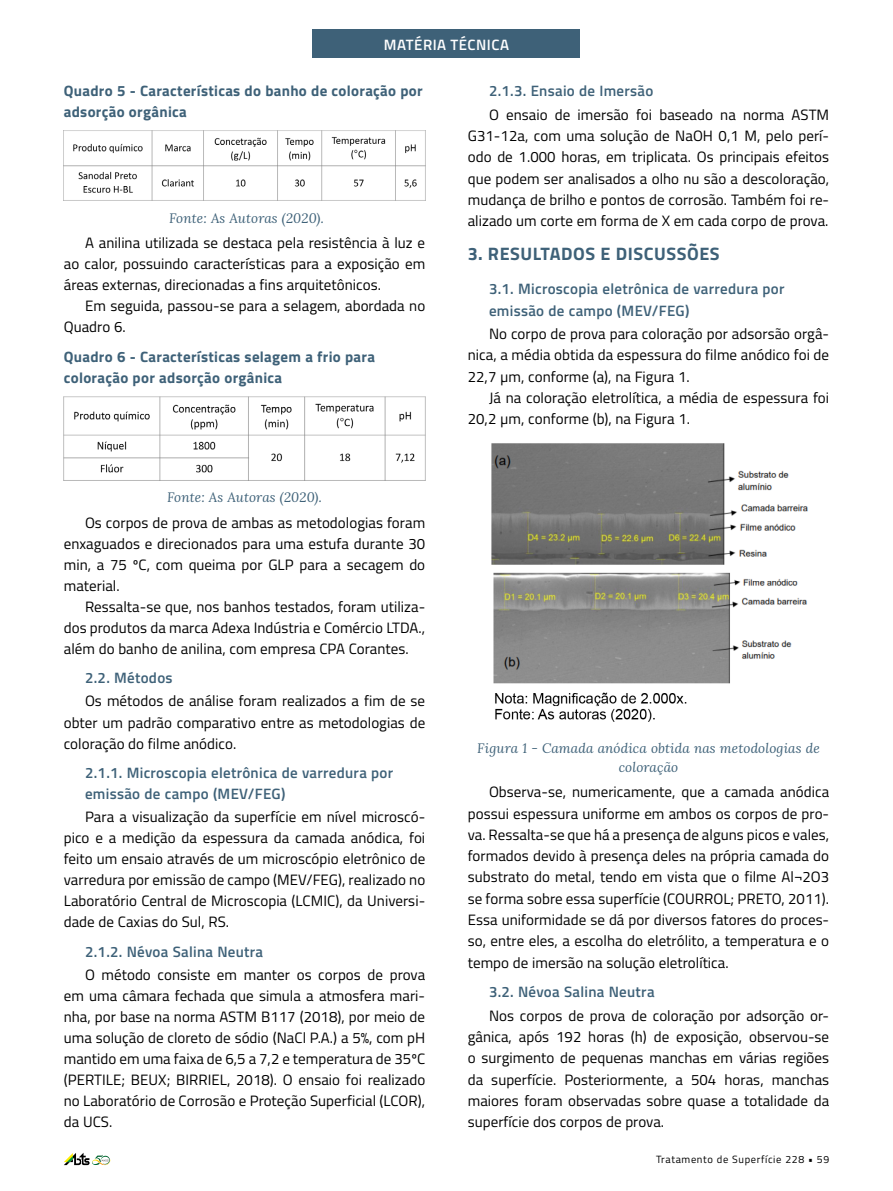
<style>
.page{position:relative;width:893px;height:1191px;background:#fff}
.page>*{position:absolute;margin:0;border:0;box-sizing:border-box;transform-origin:0 0}
.t1{font:700 18px "Titillium";letter-spacing:.03em;color:#3e6178}
.t2{font:15px/21px "Titillium";letter-spacing:.005em;color:#000;text-align:justify}
.t3{font:600 15px/21px "Titillium";letter-spacing:.02em;color:#3e6178}
.t4{font:700 15px/21px "Titillium";letter-spacing:.02em;color:#3e6178}
.t5{font:600 15px "Titillium";letter-spacing:.03em;color:#fff}
.t6{font:italic 13.5px/18.3px "Lora";letter-spacing:.01em;color:#3e6178;text-align:center}
.t7{font:10.5px "Titillium";letter-spacing:.06em;color:#000}
</style>
<div class="page">
<div style="left:313px;top:30px;width:267px;height:28px;background:#3e6178"></div>
<img style="left:64px;top:131px;width:361px;height:70px">
<img style="left:64px;top:396px;width:361px;height:84px">
<img style="left:491px;top:443px;width:317px;height:279px">
<svg style="left:64px;top:1152px;width:46px;height:13px"></svg>
<p class="t5" style="left:384px;top:33px;width:127px">MATÉRIA TÉCNICA</p>
<p class="t4" style="left:64px;top:80px;width:360px">Quadro 5 - Características do banho de coloração por adsorção orgânica</p>
<p class="t3" style="left:489px;top:80px;width:166px">2.1.3. Ensaio de Imersão</p>
<p class="t2" style="left:468px;top:103px;width:363px;text-indent:21px">O ensaio de imersão foi baseado na norma ASTM G31-12a, com uma solução de NaOH 0,1 M, pelo perí&shy;odo de 1.000 horas, em triplicata. Os principais efeitos que podem ser analisados a olho nu são a descoloração, mudança de brilho e pontos de corrosão. Também foi re&shy;alizado um corte em forma de X em cada corpo de prova.</p>
<p class="t1" style="left:468px;top:240px;width:253px">3. RESULTADOS E DISCUSSÕES</p>
<p class="t3" style="left:489px;top:278px;width:297px">3.1. Microscopia eletrônica de varredura por emissão de campo (MEV/FEG)</p>
<p class="t2" style="left:468px;top:322px;width:363px;text-indent:21px">No corpo de prova para coloração por adsorsão orgâ&shy;nica, a média obtida da espessura do filme anódico foi de 22,7 µm, conforme (a), na Figura 1.</p>
<p class="t2" style="left:468px;top:386px;width:363px;text-indent:21px">Já na coloração eletrolítica, a média de espessura foi<br>20,2 µm, conforme (b), na Figura 1.</p>
<p class="t6" style="left:169px;top:209px;width:156px">Fonte: As Autoras (2020).</p>
<p class="t2" style="left:64px;top:232px;width:363px;text-indent:21px">A anilina utilizada se destaca pela resistência à luz e ao calor, possuindo características para a exposição em áreas externas, direcionadas a fins arquitetônicos.</p>
<p class="t2" style="left:64px;top:295px;width:363px;text-indent:21px">Em seguida, passou-se para a selagem, abordada no<br>Quadro 6.</p>
<p class="t4" style="left:64px;top:345px;width:313px">Quadro 6 - Características selagem a frio para coloração por adsorção orgânica</p>
<p class="t6" style="left:167px;top:488px;width:156px">Fonte: As Autoras (2020).</p>
<p class="t2" style="left:64px;top:511px;width:363px;text-indent:21px">Os corpos de prova de ambas as metodologias foram enxaguados e direcionados para uma estufa durante 30 min, a 75 ºC, com queima por GLP para a secagem do material.</p>
<p class="t2" style="left:64px;top:595px;width:363px;text-indent:21px">Ressalta-se que, nos banhos testados, foram utiliza&shy;dos produtos da marca Adexa Indústria e Comércio LTDA., além do banho de anilina, com empresa CPA Corantes.</p>
<p class="t3" style="left:85px;top:667px;width:89px">2.2. Métodos</p>
<p class="t2" style="left:64px;top:690px;width:363px;text-indent:21px">Os métodos de análise foram realizados a fim de se obter um padrão comparativo entre as metodologias de coloração do filme anódico.</p>
<p class="t3" style="left:85px;top:761px;width:310px">2.1.1. Microscopia eletrônica de varredura por emissão de campo (MEV/FEG)</p>
<p class="t2" style="left:64px;top:805px;width:363px;text-indent:21px">Para a visualização da superfície em nível microscó&shy;pico e a medição da espessura da camada anódica, foi feito um ensaio através de um microscópio eletrônico de varredura por emissão de campo (MEV/FEG), realizado no Laboratório Central de Microscopia (LCMIC), da Universi&shy;dade de Caxias do Sul, RS.</p>
<p class="t3" style="left:85px;top:940px;width:180px">2.1.2. Névoa Salina Neutra</p>
<p class="t2" style="left:64px;top:963px;width:363px;text-indent:21px">O método consiste em manter os corpos de prova em uma câmara fechada que simula a atmosfera mari&shy;nha, por base na norma ASTM B117 (2018), por meio de uma solução de cloreto de sódio (NaCl P.A.) a 5%, com pH mantido em uma faixa de 6,5 a 7,2 e temperatura de 35ºC (PERTILE; BEUX; BIRRIEL, 2018). O ensaio foi realizado no Laboratório de Corrosão e Proteção Superficial (LCOR), da UCS.</p>
<p class="t6" style="left:477px;top:739px;width:344px">Figura 1 - Camada anódica obtida nas metodologias de coloração</p>
<p class="t2" style="left:468px;top:780px;width:363px;text-indent:21px">Observa-se, numericamente, que a camada anódica possui espessura uniforme em ambos os corpos de pro&shy;va. Ressalta-se que há a presença de alguns picos e vales, formados devido à presença deles na própria camada do substrato do metal, tendo em vista que o filme Al¬2O3 se forma sobre essa superfície (COURROL; PRETO, 2011).<br>Essa uniformidade se dá por diversos fatores do proces&shy;so, entre eles, a escolha do eletrólito, a temperatura e o tempo de imersão na solução eletrolítica.</p>
<p class="t3" style="left:489px;top:980px;width:167px">3.2. Névoa Salina Neutra</p>
<p class="t2" style="left:468px;top:1004px;width:363px;text-indent:21px">Nos corpos de prova de coloração por adsorção or&shy;gânica, após 192 horas (h) de exposição, observou-se o surgimento de pequenas manchas em várias regiões da superfície. Posteriormente, a 504 horas, manchas maiores foram observadas sobre quase a totalidade da superfície dos corpos de prova.</p>
<p class="t7" style="left:656px;top:1151px;width:175px">Tratamento de Superfície 228 • 59</p>
</div>
